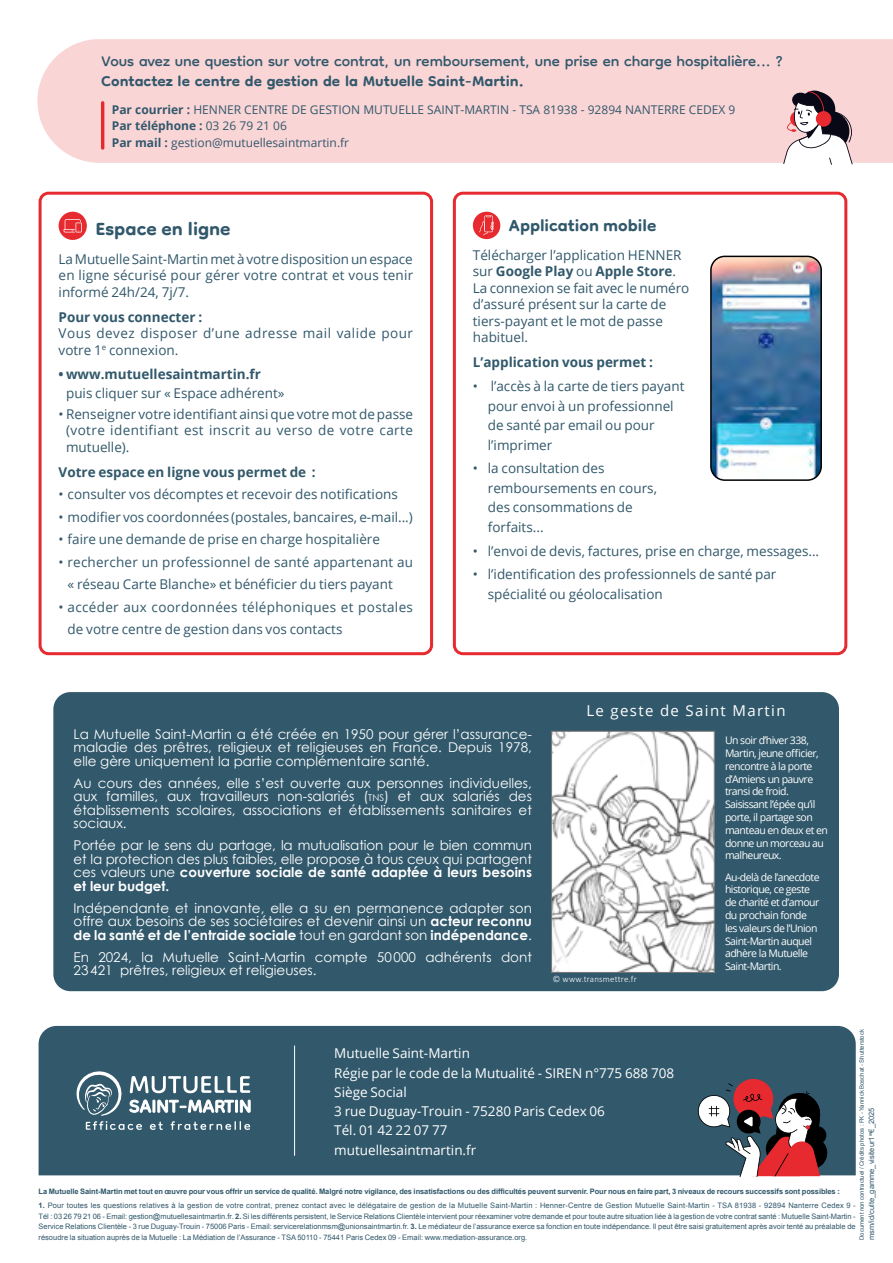
<style>
.page{position:relative;width:893px;height:1263px;background:#fff}
.page>*{position:absolute;margin:0;border:0;box-sizing:border-box;transform-origin:0 0}
.t1{font:700 30px "Dongle";color:#31586b}
.t2{font:700 27px "Dongle";color:#31586b}
.t3{font:24px "Dongle";color:#31586b}
.t4{font:700 24px "Dongle";color:#31586b}
.t5{font:15px "Open Sans";letter-spacing:.09em;color:#fff}
.t6{font:13.5px/16.5px "Open Sans";color:#31586b}
.t7{font:13.5px/13.5px "Century Gothic";color:#fff;text-align:justify}
.t8{font:13.5px/19.2px "Open Sans";color:#fff}
.t9{font:700 13.5px "Open Sans";color:#31586b}
.t10{font:13.5px/22.5px "Open Sans";letter-spacing:.025em;color:#31586b}
.t11{font:13.5px/16.5px "Open Sans";letter-spacing:.035em;color:#31586b}
.t12{font:12px/16.6px "Open Sans";color:#31586b}
.t13{font:10.5px/12.8px "Open Sans";letter-spacing:-.05em;color:#fff}
.t14{font:300 9px "Calibri";letter-spacing:.02em;color:#fff}
.t15{font:7.5px/10.5px "Arial";color:#31586b;text-align:justify}
.t16{font:700 7.5px "Arial";letter-spacing:-.01em;color:#31586b}
.t17{font:6px "Arial";color:#31586b}
.s1{font-weight:700}
.s2{font-style:inherit}
.s3{font-size:9.45px}
</style>
<div class="page">
<div style="left:59px;top:212px;width:28px;height:28px;background:#e62a2f;border-radius:50%"></div>
<svg style="left:64px;top:219px;width:18px;height:13px"></svg>
<div style="left:39px;top:192px;width:394px;height:463px;border:3px solid #e62a2f;border-radius:9px"></div>
<div style="left:473px;top:212px;width:27px;height:27px;background:#e62a2f;border-radius:50%"></div>
<svg style="left:479px;top:216px;width:15px;height:19px"></svg>
<div style="left:453px;top:192px;width:394px;height:463px;border:3px solid #e62a2f;border-radius:9px"></div>
<img style="left:711px;top:256px;width:110px;height:224px">
<div style="left:710px;top:256px;width:112px;height:225px;border:2px solid #000;border-radius:14px"></div>
<div style="left:39px;top:1026px;width:817px;height:149px;background:#31586b"></div>
<svg style="left:75px;top:1066px;width:175px;height:64px;background:#5f7d8c"></svg>
<div style="left:795px;top:1137px;width:32px;height:32px;background:#000;border-radius:50%"></div>
<div style="left:808px;top:1126px;width:18px;height:18px;background:#000;border-radius:50%"></div>
<svg style="left:696px;top:1077px;width:125px;height:100px"></svg>
<hr style="left:294px;top:1045px;width:1px;height:111px;background:#fff">
<div style="left:37px;top:39px;width:856px;height:124px;background:#fad5d6"></div>
<hr style="left:101px;top:101px;width:3px;height:49px;background:#e62a2f;border-radius:2px">
<svg style="left:783px;top:89px;width:70px;height:76px"></svg>
<div style="left:53px;top:692px;width:786px;height:299px;background:#31586b;border-radius:17px"></div>
<img style="left:553px;top:733px;width:160px;height:238px">
<div style="left:551px;top:731px;width:164px;height:242px;border:1px solid #706f6f"></div>
<h3 class="t3" style="left:101px;top:49px;width:683px">Vous avez une question sur votre contrat, un remboursement, une prise en charge hospitalière... ?</h3>
<h3 class="t4" style="left:101px;top:68px;width:424px">Contactez le centre de gestion de la Mutuelle Saint-Martin.</h3>
<p class="t12" style="left:112px;top:101px;width:625px"><span class="s1">Par courrier :</span> HENNER CENTRE DE GESTION MUTUELLE SAINT-MARTIN - TSA 81938 - 92894 NANTERRE CEDEX 9<br><span class="s1">Par téléphone :</span> 03 26 79 21 06<br><span class="s1">Par mail :</span> gestion@mutuellesaintmartin.fr</p>
<h1 class="t1" style="left:95px;top:213px;width:137px">Espace en ligne</h1>
<p class="t6" style="left:59px;top:250px;width:356px;text-align:justify">La Mutuelle Saint-Martin met à votre disposition un espace en ligne sécurisé pour gérer votre contrat et vous tenir informé 24h/24, 7j/7.</p>
<p class="t9" style="left:59px;top:307px;width:145px">Pour vous connecter :</p>
<p class="t11" style="left:59px;top:325px;width:356px">Vous devez disposer d’une adresse mail valide pour votre 1<sup>e</sup> connexion.</p>
<p class="t9" style="left:59px;top:364px;width:204px">• www.mutuellesaintmartin.fr</p>
<p class="t6" style="left:66px;top:385px;width:220px">puis cliquer sur « Espace adhérent»</p>
<p class="t6" style="left:66px;top:405px;width:349px;text-align:justify;text-indent:-8px">• Renseigner votre identifiant ainsi que votre mot de passe (votre identifiant est inscrit au verso de votre carte mutuelle).</p>
<p class="t9" style="left:59px;top:462px;width:259px">Votre espace en ligne vous permet de :</p>
<p class="t6" style="left:59px;top:486px;width:341px">• consulter vos décomptes et recevoir des notifications</p>
<p class="t6" style="left:59px;top:508px;width:356px">• modifier vos coordonnées (postales, bancaires, e-mail...)</p>
<p class="t6" style="left:59px;top:531px;width:323px">• faire une demande de prise en charge hospitalière</p>
<p class="t6" style="left:68px;top:550px;width:347px;line-height:22.5px;text-indent:-9px">• rechercher un professionnel de santé appartenant au « réseau Carte Blanche» et bénéficier du tiers payant</p>
<p class="t10" style="left:68px;top:595px;width:347px;text-indent:-9px">• accéder aux coordonnées téléphoniques et postales de votre centre de gestion dans vos contacts</p>
<h2 class="t2" style="left:509px;top:211px;width:149px">Application mobile</h2>
<p class="t6" style="left:473px;top:246px;width:218px">Télécharger l’application HENNER sur <span class="s1">Google Play</span> ou <span class="s1">Apple Store</span>.<br>La connexion se fait avec le numéro d’assuré présent sur la carte de tiers-payant et le mot de passe habituel.</p>
<p class="t9" style="left:473px;top:353px;width:181px">L’application vous permet :</p>
<p class="t6" style="left:488px;top:376px;width:198px;line-height:19.5px;text-indent:-15px">• l’accès à la carte de tiers payant pour envoi à un professionnel de santé par email ou pour l’imprimer</p>
<p class="t6" style="left:488px;top:458px;width:171px;line-height:19.5px;text-indent:-15px">• la consultation des remboursements en cours, des consommations de forfaits...</p>
<p class="t6" style="left:473px;top:542px;width:348px">• l’envoi de devis, factures, prise en charge, messages...</p>
<p class="t6" style="left:488px;top:564px;width:290px;line-height:19.5px;text-indent:-15px">• l’identification des professionnels de santé par spécialité ou géolocalisation</p>
<p class="t5" style="left:586px;top:700px;width:201px">Le geste de Saint Martin</p>
<p class="t7" style="left:74px;top:727px;width:460px">La Mutuelle Saint-Martin a été créée en 1950 pour gérer l’assurance&shy;maladie des prêtres, religieux et religieuses en France. Depuis 1978, elle gère uniquement la partie complémentaire santé.</p>
<p class="t7" style="left:74px;top:776px;width:460px">Au cours des années, elle s’est ouverte aux personnes individuelles, aux familles, aux travailleurs non-salariés <span class="s2">(</span><span class="s3">tns</span><span class="s2">)</span> et aux salariés des établissements scolaires, associations et établissements sanitaires et sociaux.</p>
<p class="t7" style="left:74px;top:838px;width:460px">Portée par le sens du partage, la mutualisation pour le bien commun et la protection des plus faibles, elle propose à tous ceux qui partagent ces valeurs une <span class="s1">couverture sociale de santé adaptée à leurs besoins et leur budget.</span></p>
<p class="t7" style="left:74px;top:901px;width:460px">Indépendante et innovante, elle a su en permanence adapter son offre aux besoins de ses sociétaires et devenir ainsi un <span class="s1">acteur reconnu de la santé et de l’entraide sociale</span> tout en gardant son <span class="s1">indépendance</span>.</p>
<p class="t7" style="left:74px;top:950px;width:460px">En 2024, la Mutuelle Saint-Martin compte 50000 adhérents dont<br>23421 prêtres, religieux et religieuses.</p>
<p class="t14" style="left:553px;top:974px;width:86px">© www.transmettre.fr</p>
<p class="t13" style="left:725px;top:734px;width:104px">Un soir d’hiver 338,<br>Martin, jeune officier, rencontre à la porte d’Amiens un pauvre transi de froid.<br>Saisissant l’épée qu’il porte, il partage son manteau en deux et en donne un morceau au malheureux.</p>
<p class="t13" style="left:725px;top:870px;width:96px">Au-delà de l’anecdote historique, ce geste de charité et d’amour du prochain fonde les valeurs de l’Union<br>Saint-Martin auquel adhère la Mutuelle<br>Saint-Martin.</p>
<p class="t17" style="left:858px;top:1240px;width:212px;rotate:-90deg">Document non contractuel / Crédits photos : FK - Yannick Boschat - Shutterstock</p>
<p class="t8" style="left:334px;top:1043px;width:341px">Mutuelle Saint-Martin<br>Régie par le code de la Mutualité - SIREN n°775 688 708<br>Siège Social<br>3 rue Duguay-Trouin - 75280 Paris Cedex 06<br>Tél. 01 42 22 07 77<br>mutuellesaintmartin.fr</p>
<p class="t15" style="left:866px;top:1240px;width:134px;rotate:-90deg">msm/id/culte_gamme_visiteur1<sup>er</sup>€_2025</p>
<p class="t16" style="left:39px;top:1186px;width:803px">La Mutuelle Saint-Martin met tout en œuvre pour vous offrir un service de qualité. Malgré notre vigilance, des insatisfactions ou des difficultés peuvent survenir. Pour nous en faire part, 3 niveaux de recours successifs sont possibles :</p>
<p class="t15" style="left:39px;top:1200px;width:819px"><span class="s1">1.</span> Pour toutes les questions relatives à la gestion de votre contrat, prenez contact avec le délégataire de gestion de la Mutuelle Saint-Martin : Henner-Centre de Gestion Mutuelle Saint-Martin - TSA 81938 - 92894 Nanterre Cedex 9 - Tél : 03 26 79 21 06 - Email: gestion@mutuellesaintmartin.fr. <span class="s1">2.</span> Si les différents persistent, le Service Relations Clientèle intervient pour réexaminer votre demande et pour toute autre situation liée à la gestion de votre contrat santé : Mutuelle Saint-Martin - Service Relations Clientèle - 3 rue Duguay-Trouin - 75006 Paris - Email: servicerelationmsm@unionsaintmartin.fr. <span class="s1">3.</span> Le médiateur de l’assurance exerce sa fonction en toute indépendance. Il peut être saisi gratuitement après avoir tenté au préalable de résoudre la situation auprès de la Mutuelle : La Médiation de l’Assurance - TSA 50110 - 75441 Paris Cedex 09 - Email: www.mediation-assurance.org.</p>
</div>
